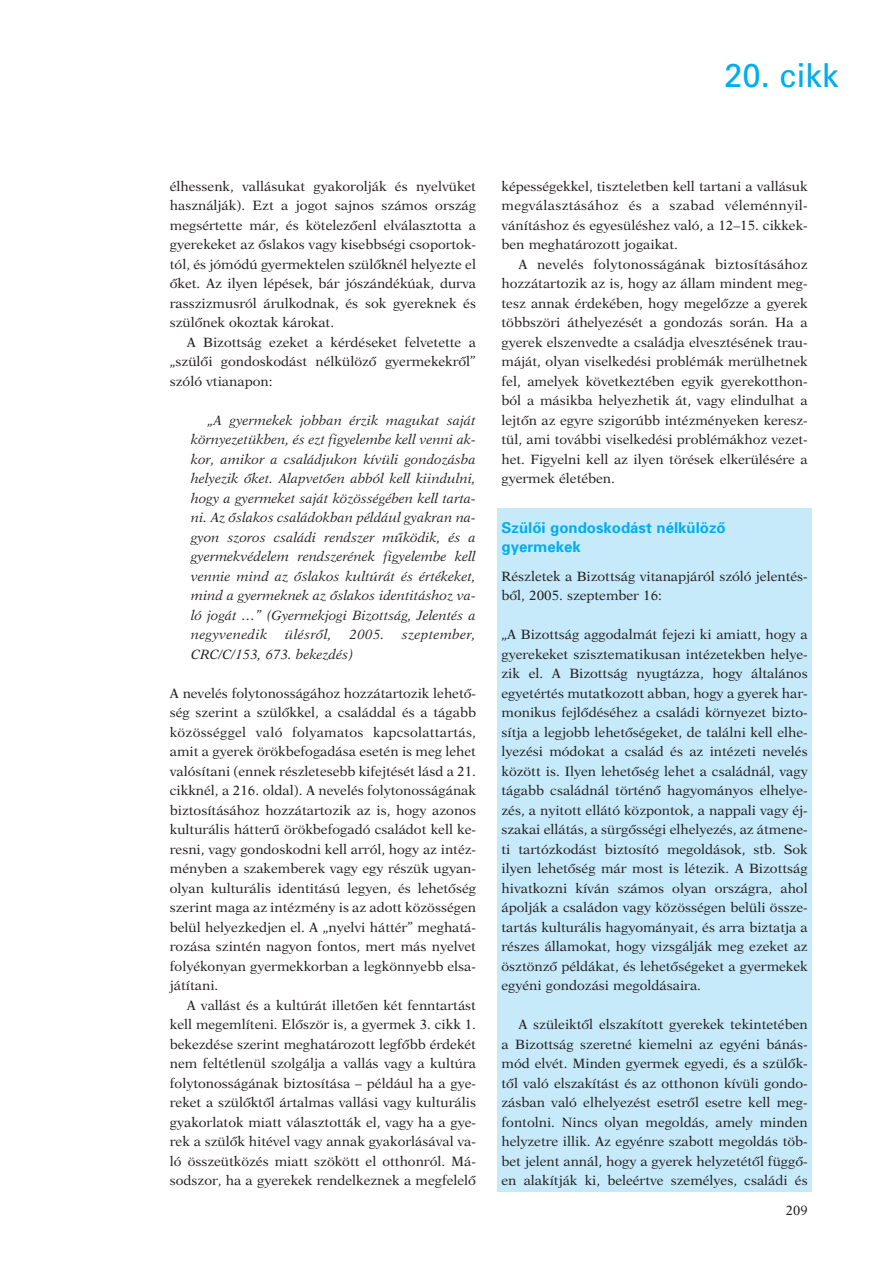
<style>
.page{position:relative;width:893px;height:1263px;background:#fff}
.page>*{position:absolute;margin:0;border:0;box-sizing:border-box;transform-origin:0 0}
.t1{font:33px "Univers H Regular";color:#00aeef}
.t2{font:15px/19.5px "Univers H Bold";color:#00aeef}
.t3{font:13.5px/19.5px "Aster H Roman";color:#231f20;text-align:justify}
.t4{font:13.5px/19.5px "Aster H Italic";color:#231f20;text-align:justify}
.t5{font:13.5px "Aster H Italic";letter-spacing:.02em;color:#231f20}
.t6{font:13.5px "Aster H Roman";color:#231f20;scale:.96 1}
</style>
<div class="page">
<div style="left:497px;top:508px;width:315px;height:684px;background:#c6eafa"></div>
<h1 class="t1" style="left:724px;top:64px;width:116px">20. cikk</h1>
<p class="t3" style="left:170px;top:178px;width:308px">élhessenk, vallásukat gyakorolják és nyelvüket használják). Ezt a jogot sajnos számos ország megsértette már, és kötelezôenl elválasztotta a gyerekeket az ôslakos vagy kisebbségi csoportok&shy;tól, és jómódú gyermektelen szülôknél helyezte el ôket. Az ilyen lépések, bár jószándékúak, durva rasszizmusról árulkodnak, és sok gyereknek és szülônek okoztak károkat.</p>
<p class="t3" style="left:170px;top:333px;width:308px;text-indent:17px">A Bizottság ezeket a kérdéseket felvetette a „szülôi gondoskodást nélkülözô gyermekekrôl” szóló vtianapon:</p>
<p class="t4" style="left:191px;top:412px;width:286px;text-indent:17px">„A gyermekek jobban érzik magukat saját környezetükben, és ezt figyelembe kell venni ak&shy;kor, amikor a családjukon kívüli gondozásba helyezik ôket. Alapvetôen abból kell kiindulni, hogy a gyermeket saját közösségében kell tarta&shy;ni. Az ôslakos családokban például gyakran na&shy;gyon szoros családi rendszer mûködik, és a gyermekvédelem rendszerének figyelembe kell vennie mind az ôslakos kultúrát és értékeket, mind a gyermeknek az ôslakos identitáshoz va&shy;ló jogát …” (Gyermekjogi Bizottság, Jelentés a negyvenedik</p>
<p class="t5" style="left:285px;top:629px;width:48px">ülésrôl,</p>
<p class="t4" style="left:350px;top:626px;width:36px">2005.</p>
<p class="t5" style="left:402px;top:629px;width:75px">szeptember,</p>
<p class="t4" style="left:191px;top:645px;width:164px">CRC/C/153, 673. bekezdés)</p>
<p class="t3" style="left:170px;top:684px;width:308px">A nevelés folytonosságához hozzátartozik lehetô&shy;ség szerint a szülôkkel, a családdal és a tágabb közösséggel való folyamatos kapcsolattartás, amit a gyerek örökbefogadása esetén is meg lehet valósítani (ennek részletesebb kifejtését lásd a 21. cikknél, a 216. oldal). A nevelés folytonosságának biztosításához hozzátartozik az is, hogy azonos kulturális hátterû örökbefogadó családot kell ke&shy;resni, vagy gondoskodni kell arról, hogy az intéz&shy;ményben a szakemberek vagy egy részük ugyan&shy;olyan kulturális identitású legyen, és lehetôség szerint maga az intézmény is az adott közösségen belül helyezkedjen el. A „nyelvi háttér” meghatá&shy;rozása szintén nagyon fontos, mert más nyelvet folyékonyan gyermekkorban a legkönnyebb elsa&shy;játítani.</p>
<p class="t3" style="left:170px;top:996px;width:308px;text-indent:17px">A vallást és a kultúrát illetôen két fenntartást kell megemlíteni. Elôször is, a gyermek 3. cikk 1. bekezdése szerint meghatározott legfôbb érdekét nem feltétlenül szolgálja a vallás vagy a kultúra folytonosságának biztosítása – például ha a gye&shy;reket a szülôktôl ártalmas vallási vagy kulturális gyakorlatok miatt választották el, vagy ha a gye&shy;rek a szülôk hitével vagy annak gyakorlásával va&shy;ló összeütközés miatt szökött el otthonról. Má&shy;sodszor, ha a gyerekek rendelkeznek a megfelelô</p>
<p class="t3" style="left:501px;top:177px;width:308px">képességekkel, tiszteletben kell tartani a vallásuk megválasztásához és a szabad véleménnyil&shy;vánításhoz és egyesüléshez való, a 12–15. cikkek&shy;ben meghatározott jogaikat.</p>
<p class="t3" style="left:501px;top:255px;width:308px;text-indent:17px">A nevelés folytonosságának biztosításához hozzátartozik az is, hogy az állam mindent meg&shy;tesz annak érdekében, hogy megelôzze a gyerek többszöri áthelyezését a gondozás során. Ha a gyerek elszenvedte a családja elvesztésének trau&shy;máját, olyan viselkedési problémák merülhetnek fel, amelyek következtében egyik gyerekotthon&shy;ból a másikba helyezhetik át, vagy elindulhat a lejtôn az egyre szigorúbb intézményeken keresz&shy;tül, ami további viselkedési problémákhoz vezet&shy;het. Figyelni kell az ilyen törések elkerülésére a gyermek életében.</p>
<p class="t2" style="left:501px;top:519px;width:226px">Szülôi gondoskodást nélkülözô gyermekek</p>
<p class="t3" style="left:501px;top:568px;width:308px">Részletek a Bizottság vitanapjáról szóló jelentés&shy;bôl, 2005. szeptember 16:</p>
<p class="t3" style="left:501px;top:626px;width:308px">„A Bizottság aggodalmát fejezi ki amiatt, hogy a gyerekeket szisztematikusan intézetekben helye&shy;zik el. A Bizottság nyugtázza, hogy általános egyetértés mutatkozott abban, hogy a gyerek har&shy;monikus fejlôdéséhez a családi környezet bizto&shy;sítja a legjobb lehetôségeket, de találni kell elhe&shy;lyezési módokat a család és az intézeti nevelés között is. Ilyen lehetôség lehet a családnál, vagy tágabb családnál történô hagyományos elhelye&shy;zés, a nyitott ellátó központok, a nappali vagy éj&shy;szakai ellátás, a sürgôsségi elhelyezés, az átmene&shy;ti tartózkodást biztosító megoldások, stb. Sok ilyen lehetôség már most is létezik. A Bizottság hivatkozni kíván számos olyan országra, ahol ápolják a családon vagy közösségen belüli össze&shy;tartás kulturális hagyományait, és arra biztatja a részes államokat, hogy vizsgálják meg ezeket az ösztönzô példákat, és lehetôségeket a gyermekek egyéni gondozási megoldásaira.</p>
<p class="t3" style="left:501px;top:1016px;width:308px;text-indent:17px">A szüleiktôl elszakított gyerekek tekintetében a Bizottság szeretné kiemelni az egyéni bánás&shy;mód elvét. Minden gyermek egyedi, és a szülôk&shy;tôl való elszakítást és az otthonon kívüli gondo&shy;zásban való elhelyezést esetrôl esetre kell meg&shy;fontolni. Nincs olyan megoldás, amely minden helyzetre illik. Az egyénre szabott megoldás töb&shy;bet jelent annál, hogy a gyerek helyzetétôl függô&shy;en alakítják ki, beleértve személyes, családi és</p>
<p class="t6" style="left:786px;top:1205px;width:24px">209</p>
</div>
